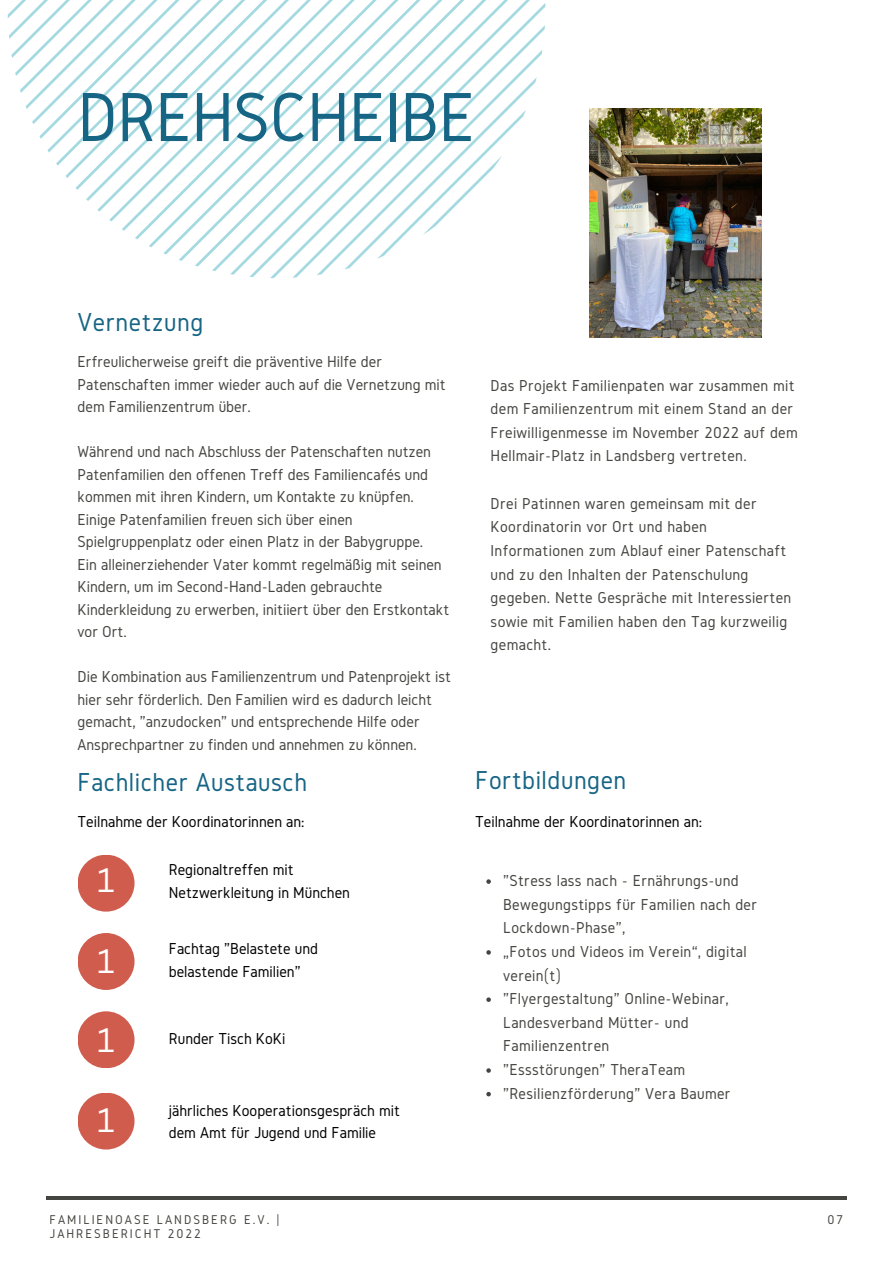
<style>
.page{position:relative;width:893px;height:1264px;background:#fff}
.page>*{position:absolute;margin:0;border:0;box-sizing:border-box;transform-origin:0 0}
.t1{font:72px "Gidole";letter-spacing:-.01em;color:#176585}
.t2{font:33px "Canva Sans";color:#fff}
.t3{font:27px "Gidole";letter-spacing:.02em;color:#176585}
.t4{font:16.5px/22.5px "Gidole";color:#444440}
.t5{font:16.5px/23.5px "Gidole";letter-spacing:.02em;color:#444440}
.t6{font:16.5px/22.5px "Gidole";color:#000}
.t7{font:13.2px/14.5px "Gidole";letter-spacing:.15em;color:#444440}
</style>
<div class="page">
<hr style="left:46px;top:1196px;width:800px;height:3px;background:#444440">
<svg style="left:8px;top:0;width:528px;height:269px"></svg>
<img style="left:589px;top:108px;width:172px;height:230px">
<div style="left:78px;top:854px;width:56px;height:57px;background:#d05c4e;border-radius:50%"></div>
<div style="left:78px;top:933px;width:56px;height:56px;background:#d05c4e;border-radius:50%"></div>
<div style="left:78px;top:1011px;width:56px;height:57px;background:#d05c4e;border-radius:50%"></div>
<div style="left:78px;top:1092px;width:56px;height:57px;background:#d05c4e;border-radius:50%"></div>
<svg style="left:486px;top:879px;width:5px;height:4px"></svg>
<svg style="left:486px;top:950px;width:5px;height:4px"></svg>
<svg style="left:486px;top:997px;width:5px;height:4px"></svg>
<svg style="left:486px;top:1068px;width:5px;height:4px"></svg>
<svg style="left:486px;top:1091px;width:5px;height:5px"></svg>
<h1 class="t1" style="left:78px;top:77px;width:399px">DREHSCHEIBE</h1>
<h3 class="t3" style="left:78px;top:307px;width:127px">Vernetzung</h3>
<p class="t4" style="left:78px;top:350px;width:369px">Erfreulicherweise greift die präventive Hilfe der<br>Patenschaften immer wieder auch auf die Vernetzung mit dem Familienzentrum über.</p>
<p class="t4" style="left:78px;top:440px;width:373px">Während und nach Abschluss der Patenschaften nutzen Patenfamilien den offenen Treff des Familiencafés und kommen mit ihren Kindern, um Kontakte zu knüpfen.<br>Einige Patenfamilien freuen sich über einen Spielgruppenplatz oder einen Platz in der Babygruppe.<br>Ein alleinerziehender Vater kommt regelmäßig mit seinen Kindern, um im Second-Hand-Laden gebrauchte Kinderkleidung zu erwerben, initiiert über den Erstkontakt vor Ort.</p>
<p class="t4" style="left:78px;top:665px;width:375px">Die Kombination aus Familienzentrum und Patenprojekt ist hier sehr förderlich. Den Familien wird es dadurch leicht gemacht, "anzudocken" und entsprechende Hilfe oder Ansprechpartner zu finden und annehmen zu können.</p>
<h3 class="t3" style="left:78px;top:767px;width:231px">Fachlicher Austausch</h3>
<p class="t6" style="left:78px;top:810px;width:228px">Teilnahme der Koordinatorinnen an:</p>
<h2 class="t2" style="left:97px;top:856px;width:19px">1</h2>
<p class="t6" style="left:169px;top:858px;width:126px">Regionaltreffen mit</p>
<p class="t6" style="left:169px;top:881px;width:183px">Netzwerkleitung in München</p>
<h2 class="t2" style="left:97px;top:938px;width:19px">1</h2>
<p class="t6" style="left:169px;top:937px;width:151px">Fachtag "Belastete und belastende Familien"</p>
<h2 class="t2" style="left:97px;top:1016px;width:19px">1</h2>
<p class="t6" style="left:169px;top:1027px;width:118px">Runder Tisch KoKi</p>
<h2 class="t2" style="left:97px;top:1096px;width:19px">1</h2>
<p class="t6" style="left:169px;top:1098px;width:232px">jährliches Kooperationsgespräch mit dem Amt für Jugend und Familie</p>
<p class="t5" style="left:490px;top:373px;width:309px">Das Projekt Familienpaten war zusammen mit dem Familienzentrum mit einem Stand an der Freiwilligenmesse im November 2022 auf dem Hellmair-Platz in Landsberg vertreten.</p>
<p class="t5" style="left:490px;top:491px;width:302px">Drei Patinnen waren gemeinsam mit der Koordinatorin vor Ort und haben Informationen zum Ablauf einer Patenschaft und zu den Inhalten der Patenschulung gegeben. Nette Gespräche mit Interessierten sowie mit Familien haben den Tag kurzweilig gemacht.</p>
<h3 class="t3" style="left:475px;top:764px;width:153px">Fortbildungen</h3>
<p class="t6" style="left:475px;top:810px;width:228px">Teilnahme der Koordinatorinnen an:</p>
<p class="t5" style="left:503px;top:868px;width:255px">"Stress lass nach - Ernährungs-und<br>Bewegungstipps für Familien nach der<br>Lockdown-Phase",<br>„Fotos und Videos im Verein“, digital verein(t)<br>"Flyergestaltung" Online-Webinar,<br>Landesverband Mütter- und<br>Familienzentren<br>"Essstörungen" TheraTeam "Resilienzförderung" Vera Baumer</p>
<p class="t7" style="left:49px;top:1211px;width:232px">FAMILIENOASE LANDSBERG E.V. |<br>JAHRESBERICHT 2022</p>
<p class="t7" style="left:827px;top:1212px;width:17px">07</p>
</div>
